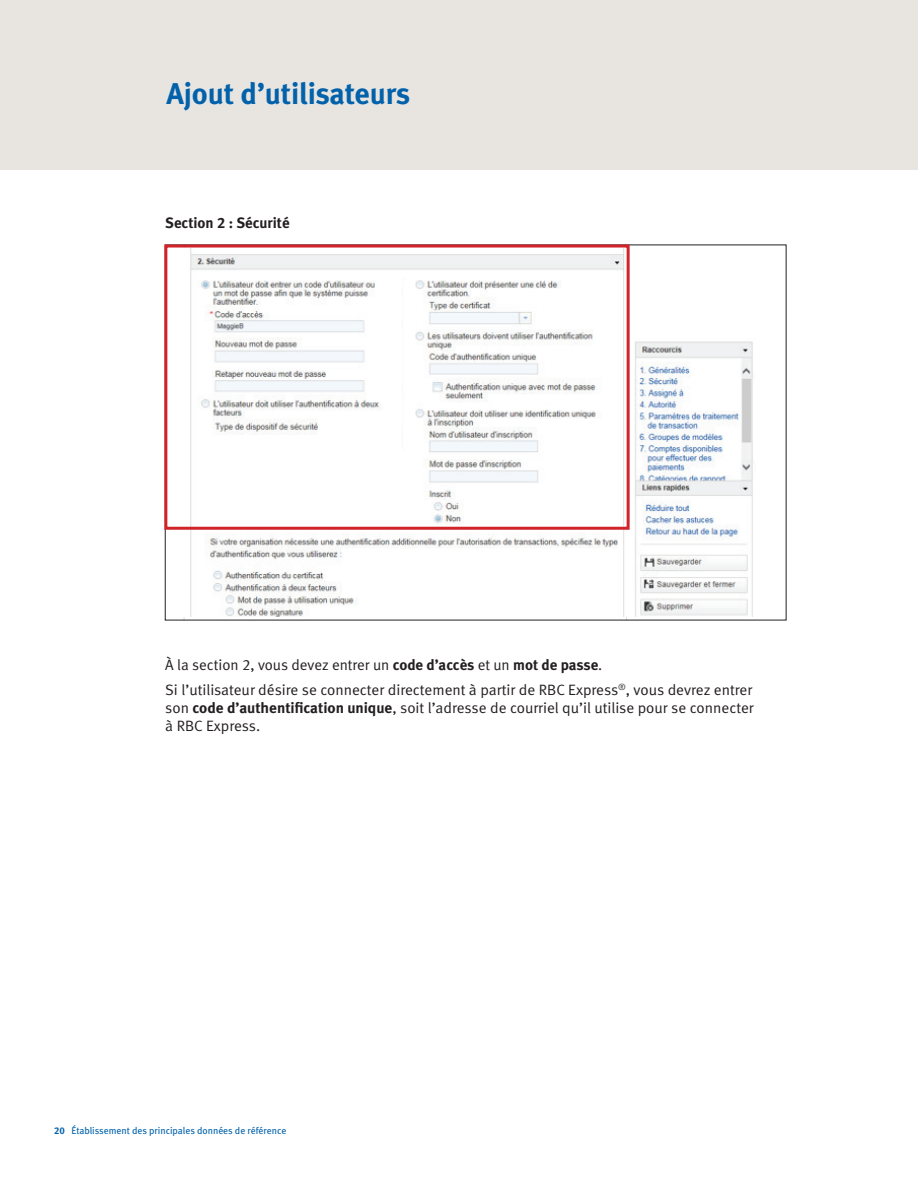
<style>
.page{position:relative;width:918px;height:1188px;background:#fff}
.page>*{position:absolute;margin:0;border:0;box-sizing:border-box;transform-origin:0 0}
.t1{font:30px "Meta Bold LF";color:#0161aa}
.t2{font:15px/24.8px "Meta Normal LF";color:#231f20}
.t3{font:15px "Meta Bold LF";color:#231f20}
.t4{font:9.75px "Meta Book LF";color:#0161aa}
.s1{font-family:"Meta Bold LF"}
</style>
<div class="page">
<div style="left:0;top:0;width:918px;height:170px;background:#e8e5e1"></div>
<img style="left:190px;top:249px;width:563px;height:367px">
<div style="left:164px;top:245px;width:466px;height:285px;border:3px solid #d1232a"></div>
<h1 class="t1" style="left:166px;top:76px;width:245px">Ajout d’utilisateurs</h1>
<p class="t3" style="left:165px;top:214px;width:126px">Section 2 : Sécurité</p>
<p class="t2" style="left:165px;top:652px;width:588px">À la section 2, vous devez entrer un <span class="s1">code d’accès</span> et un <span class="s1">mot de passe</span>.<br>Si l’utilisateur désire se connecter directement à partir de RBC Express<sup>®</sup>, vous devrez entrer</p>
<p class="t2" style="left:165px;top:699px;width:590px;line-height:18px">son <span class="s1">code d’authentification unique</span>, soit l’adresse de courriel qu’il utilise pour se connecter à RBC Express.</p>
<p class="t4" style="left:54px;top:1125px;width:234px"><span class="s1">20</span> Établissement des principales données de référence</p>
</div>
